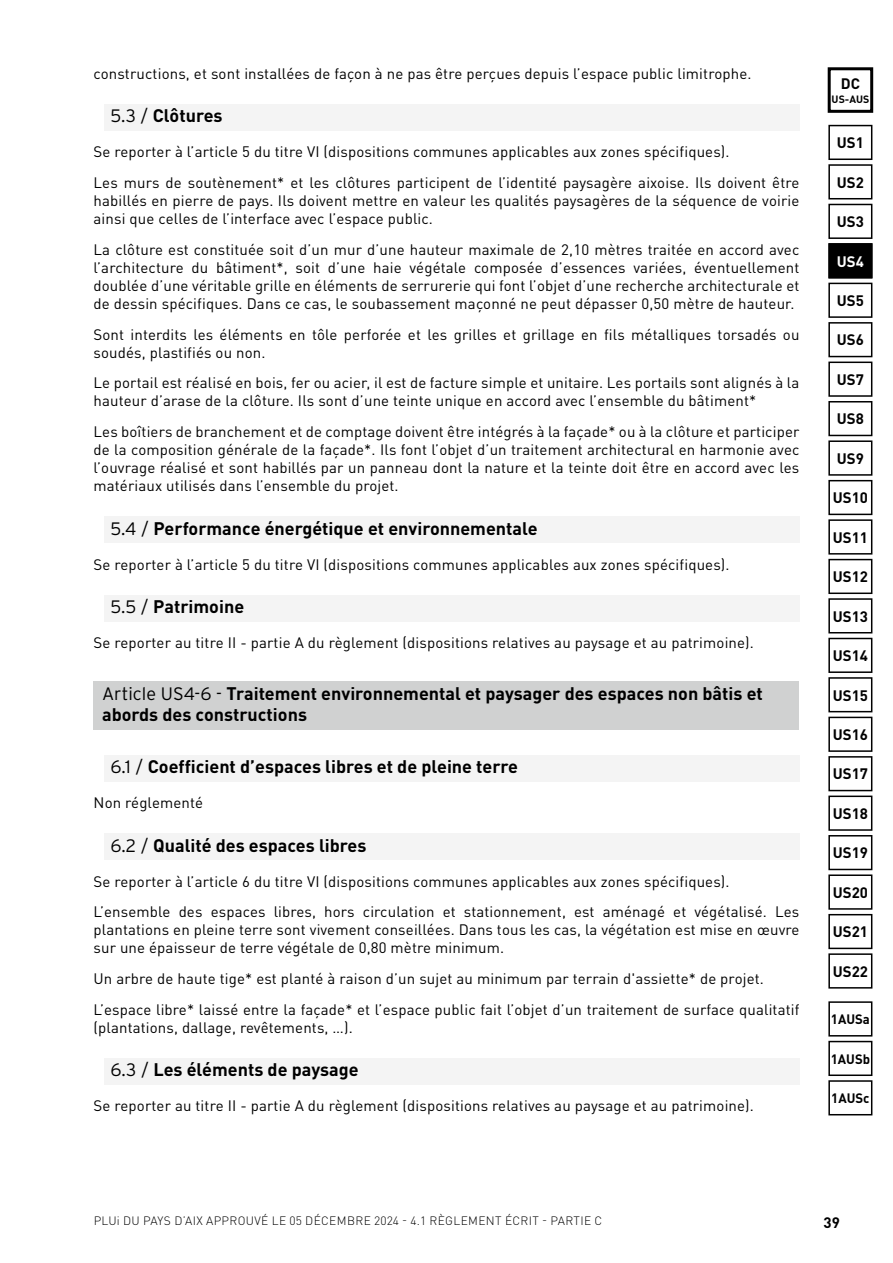
<style>
.page{position:relative;width:893px;height:1263px;background:#fff}
.page>*{position:absolute;margin:0;border:0;box-sizing:border-box;transform-origin:0 0}
.t1{font:700 18px/21.6px "DIN Pro";color:#000}
.t2{font:15px/18px "DIN Pro";letter-spacing:.01em;color:#000;text-align:justify}
.t3{font:700 15px "DIN Pro";color:#000}
.t4{font:700 15px "DIN Pro";color:#fff}
.t5{font:700 13.5px "DIN Pro";color:#000}
.t6{font:300 12px "DIN Pro";letter-spacing:.03em;color:#000}
.t7{font:700 10.5px "DIN Pro";color:#000}
.s1{font-family:"Interstate";font-weight:300}
</style>
<div class="page">
<div style="left:828px;top:67px;width:45px;height:46px;border:3px solid #000"></div>
<div style="left:828px;top:125px;width:44px;height:35px;border:2px solid #000"></div>
<div style="left:828px;top:164px;width:44px;height:35px;border:2px solid #000"></div>
<div style="left:828px;top:204px;width:44px;height:35px;border:2px solid #000"></div>
<div style="left:828px;top:283px;width:44px;height:35px;border:2px solid #000"></div>
<div style="left:828px;top:362px;width:44px;height:35px;border:2px solid #000"></div>
<div style="left:828px;top:401px;width:44px;height:35px;border:2px solid #000"></div>
<div style="left:828px;top:480px;width:44px;height:35px;border:2px solid #000"></div>
<div style="left:828px;top:519px;width:44px;height:36px;border:2px solid #000"></div>
<div style="left:828px;top:559px;width:44px;height:35px;border:2px solid #000"></div>
<div style="left:828px;top:677px;width:44px;height:35px;border:2px solid #000"></div>
<div style="left:828px;top:717px;width:44px;height:35px;border:2px solid #000"></div>
<div style="left:828px;top:756px;width:44px;height:35px;border:2px solid #000"></div>
<div style="left:828px;top:598px;width:44px;height:35px;border:2px solid #000"></div>
<div style="left:828px;top:638px;width:44px;height:35px;border:2px solid #000"></div>
<div style="left:828px;top:322px;width:44px;height:35px;border:2px solid #000"></div>
<div style="left:828px;top:440px;width:44px;height:36px;border:2px solid #000"></div>
<div style="left:828px;top:835px;width:44px;height:35px;border:2px solid #000"></div>
<div style="left:828px;top:874px;width:44px;height:36px;border:2px solid #000"></div>
<div style="left:828px;top:914px;width:44px;height:35px;border:2px solid #000"></div>
<div style="left:828px;top:795px;width:44px;height:36px;border:2px solid #000"></div>
<div style="left:828px;top:1001px;width:44px;height:35px;border:2px solid #000"></div>
<div style="left:828px;top:1041px;width:44px;height:35px;border:2px solid #000"></div>
<div style="left:828px;top:1080px;width:44px;height:35px;border:2px solid #000"></div>
<div style="left:828px;top:953px;width:44px;height:35px;border:2px solid #000"></div>
<div style="left:829px;top:244px;width:43px;height:34px;background:#000"></div>
<div style="left:828px;top:243px;width:44px;height:35px;border:2px solid #000"></div>
<div style="left:104px;top:104px;width:695px;height:27px;background:#f4f4f4"></div>
<div style="left:104px;top:517px;width:695px;height:26px;background:#f4f4f4"></div>
<div style="left:104px;top:595px;width:695px;height:27px;background:#f4f4f4"></div>
<div style="left:94px;top:681px;width:705px;height:49px;background:#d0d1d1"></div>
<div style="left:104px;top:755px;width:695px;height:27px;background:#f4f4f4"></div>
<div style="left:104px;top:834px;width:695px;height:26px;background:#f4f4f4"></div>
<div style="left:104px;top:1058px;width:695px;height:27px;background:#f4f4f4"></div>
<p class="t2" style="left:94px;top:63px;width:659px">constructions, et sont installées de façon à ne pas être perçues depuis l’espace public limitrophe.</p>
<p class="t1" style="left:111px;top:104px;width:114px"><span class="s1">5.3 /</span> Clôtures</p>
<p class="t2" style="left:94px;top:141px;width:638px">Se reporter à l’article 5 du titre VI (dispositions communes applicables aux zones spécifiques).</p>
<p class="t2" style="left:94px;top:172px;width:707px">Les murs de soutènement* et les clôtures participent de l’identité paysagère aixoise. Ils doivent être habillés en pierre de pays. Ils doivent mettre en valeur les qualités paysagères de la séquence de voirie ainsi que celles de l’interface avec l’espace public.</p>
<p class="t2" style="left:94px;top:239px;width:707px">La clôture est constituée soit d’un mur d’une hauteur maximale de 2,10 mètres traitée en accord avec l’architecture du bâtiment*, soit d’une haie végétale composée d’essences variées, éventuellement doublée d’une véritable grille en éléments de serrurerie qui font l’objet d’une recherche architecturale et de dessin spécifiques. Dans ce cas, le soubassement maçonné ne peut dépasser 0,50 mètre de hauteur.</p>
<p class="t2" style="left:94px;top:324px;width:707px">Sont interdits les éléments en tôle perforée et les grilles et grillage en fils métalliques torsadés ou soudés, plastifiés ou non.</p>
<p class="t2" style="left:94px;top:372px;width:707px">Le portail est réalisé en bois, fer ou acier, il est de facture simple et unitaire. Les portails sont alignés à la hauteur d’arase de la clôture. Ils sont d’une teinte unique en accord avec l’ensemble du bâtiment*</p>
<p class="t2" style="left:94px;top:421px;width:707px">Les boîtiers de branchement et de comptage doivent être intégrés à la façade* ou à la clôture et participer de la composition générale de la façade*. Ils font l’objet d’un traitement architectural en harmonie avec l’ouvrage réalisé et sont habillés par un panneau dont la nature et la teinte doit être en accord avec les matériaux utilisés dans l’ensemble du projet.</p>
<p class="t1" style="left:111px;top:516px;width:429px"><span class="s1">5.4 /</span> Performance énergétique et environnementale</p>
<p class="t2" style="left:94px;top:554px;width:638px">Se reporter à l’article 5 du titre VI (dispositions communes applicables aux zones spécifiques).</p>
<p class="t1" style="left:111px;top:595px;width:135px"><span class="s1">5.5 /</span> Patrimoine</p>
<p class="t2" style="left:94px;top:632px;width:662px">Se reporter au titre II - partie A du règlement (dispositions relatives au paysage et au patrimoine).</p>
<p class="t1" style="left:102px;top:681px;width:662px"><span class="s1">Article US4-6 -</span> Traitement environnemental et paysager des espaces non bâtis et abords des constructions</p>
<p class="t1" style="left:111px;top:755px;width:409px"><span class="s1">6.1 /</span> Coefficient d’espaces libres et de pleine terre</p>
<p class="t2" style="left:94px;top:792px;width:111px">Non réglementé</p>
<p class="t1" style="left:111px;top:833px;width:257px"><span class="s1">6.2 /</span> Qualité des espaces libres</p>
<p class="t2" style="left:94px;top:871px;width:638px">Se reporter à l’article 6 du titre VI (dispositions communes applicables aux zones spécifiques).</p>
<p class="t2" style="left:94px;top:901px;width:707px">L’ensemble des espaces libres, hors circulation et stationnement, est aménagé et végétalisé. Les plantations en pleine terre sont vivement conseillées. Dans tous les cas, la végétation est mise en œuvre sur une épaisseur de terre végétale de 0,80 mètre minimum.</p>
<p class="t2" style="left:94px;top:968px;width:672px">Un arbre de haute tige* est planté à raison d’un sujet au minimum par terrain d'assiette* de projet.</p>
<p class="t2" style="left:94px;top:999px;width:707px">L’espace libre* laissé entre la façade* et l’espace public fait l’objet d’un traitement de surface qualitatif (plantations, dallage, revêtements, …).</p>
<p class="t1" style="left:111px;top:1058px;width:250px"><span class="s1">6.3 /</span> Les éléments de paysage</p>
<p class="t2" style="left:94px;top:1095px;width:662px">Se reporter au titre II - partie A du règlement (dispositions relatives au paysage et au patrimoine).</p>
<p class="t3" style="left:841px;top:72px;width:21px">DC</p>
<p class="t7" style="left:832px;top:91px;width:39px">US-AUS</p>
<p class="t3" style="left:837px;top:131px;width:29px">US1</p>
<p class="t3" style="left:837px;top:170px;width:29px">US2</p>
<p class="t3" style="left:837px;top:210px;width:29px">US3</p>
<p class="t4" style="left:837px;top:249px;width:29px">US4</p>
<p class="t3" style="left:837px;top:289px;width:29px">US5</p>
<p class="t3" style="left:837px;top:328px;width:29px">US6</p>
<p class="t3" style="left:837px;top:368px;width:29px">US7</p>
<p class="t3" style="left:837px;top:407px;width:29px">US8</p>
<p class="t3" style="left:837px;top:447px;width:29px">US9</p>
<p class="t3" style="left:833px;top:486px;width:37px">US10</p>
<p class="t3" style="left:833px;top:526px;width:37px">US11</p>
<p class="t3" style="left:833px;top:565px;width:37px">US12</p>
<p class="t3" style="left:833px;top:604px;width:37px">US13</p>
<p class="t3" style="left:833px;top:644px;width:37px">US14</p>
<p class="t3" style="left:833px;top:683px;width:37px">US15</p>
<p class="t3" style="left:833px;top:723px;width:37px">US16</p>
<p class="t3" style="left:833px;top:762px;width:37px">US17</p>
<p class="t3" style="left:833px;top:802px;width:37px">US18</p>
<p class="t3" style="left:833px;top:841px;width:37px">US19</p>
<p class="t3" style="left:833px;top:881px;width:37px">US20</p>
<p class="t3" style="left:833px;top:920px;width:37px">US21</p>
<p class="t3" style="left:833px;top:959px;width:37px">US22</p>
<p class="t5" style="left:831px;top:1009px;width:40px">1AUSa</p>
<p class="t5" style="left:831px;top:1048px;width:41px">1AUSb</p>
<p class="t5" style="left:831px;top:1087px;width:40px">1AUSc</p>
<p class="t6" style="left:94px;top:1211px;width:510px">PLUi DU PAYS D’AIX APPROUVÉ LE 05 DÉCEMBRE 2024 - 4.1 RÈGLEMENT ÉCRIT - PARTIE C</p>
<p class="t3" style="left:823px;top:1210px;width:18px">39</p>
</div>
